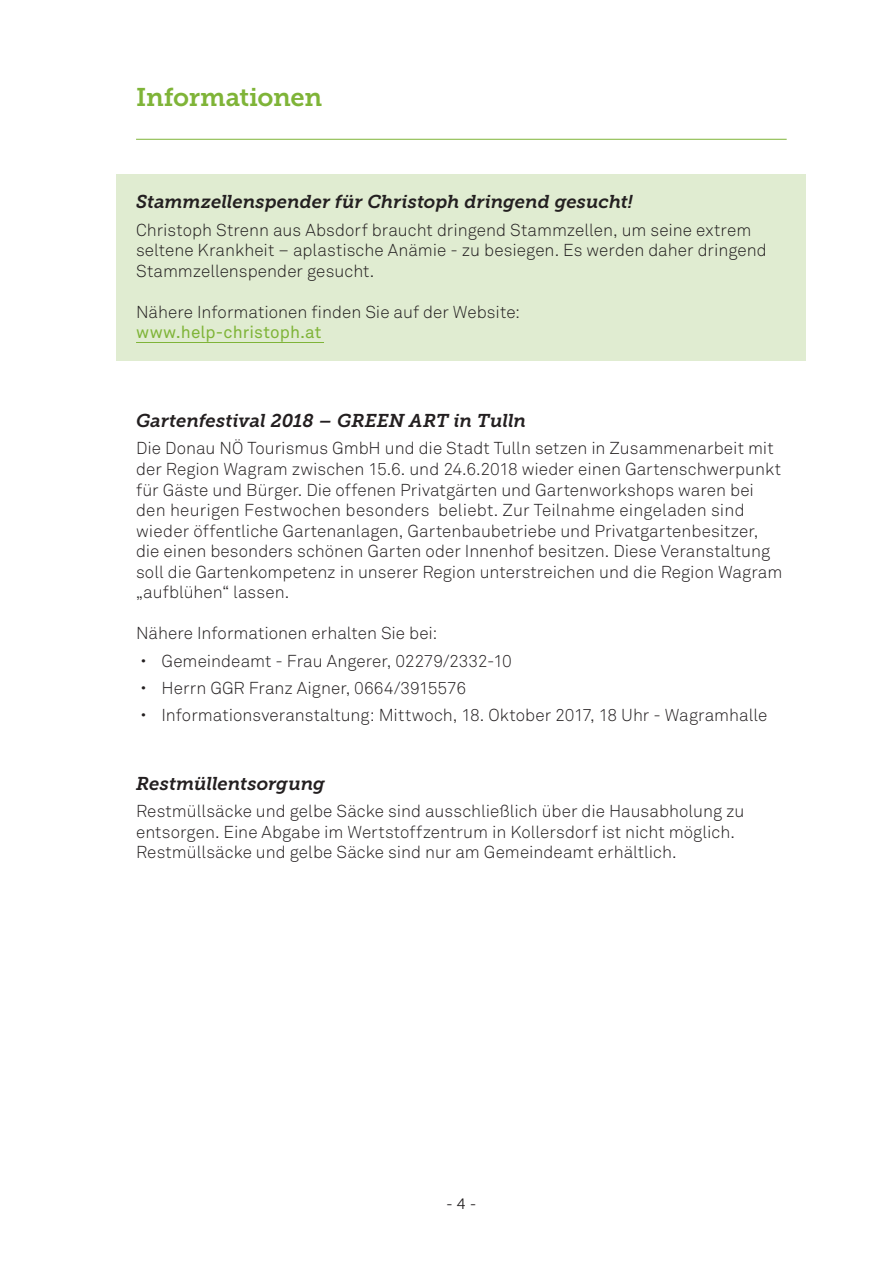
<style>
.page{position:relative;width:893px;height:1263px;background:#fff}
.page>*{position:absolute;margin:0;border:0;box-sizing:border-box;transform-origin:0 0}
.t1{font:25.5px "Museo Slab 700";letter-spacing:-.015em;color:#7fb438}
.t2{font:italic 18.45px "Museo Slab 700";color:#231f20}
.t3{font:300 17.1px/20.5px "Akkurat";color:#231f20}
.t4{font:17.1px "Akkurat";letter-spacing:.005em;color:#7fb438}
.t5{font:15px "Museo Slab 300";color:#231f20}
</style>
<div class="page">
<div style="left:117px;top:174px;width:689px;height:187px;background:#e0ecd1"></div>
<hr style="left:136px;top:139px;width:651px;height:1px;background:#7fb438">
<hr style="left:136px;top:342px;width:188px;height:1px;background:#7fb438">
<h1 class="t1" style="left:136px;top:82px;width:188px">Informationen</h1>
<p class="t2" style="left:136px;top:191px;width:498px">Stammzellenspender für Christoph dringend gesucht!</p>
<p class="t3" style="left:136px;top:219px;width:632px">Christoph Strenn aus Absdorf braucht dringend Stammzellen, um seine extrem seltene Krankheit – aplastische Anämie - zu besiegen. Es werden daher dringend<br>Stammzellenspender gesucht.</p>
<p class="t3" style="left:136px;top:301px;width:385px">Nähere Informationen finden Sie auf der Website:</p>
<p class="t4" style="left:136px;top:321px;width:187px">www.help-christoph.at</p>
<p class="t2" style="left:136px;top:410px;width:391px">Gartenfestival 2018 – GREEN ART in Tulln</p>
<p class="t3" style="left:136px;top:438px;width:648px">Die Donau NÖ Tourismus GmbH und die Stadt Tulln setzen in Zusammenarbeit mit der Region Wagram zwischen 15.6. und 24.6.2018 wieder einen Gartenschwerpunkt für Gäste und Bürger. Die offenen Privatgärten und Gartenworkshops waren bei den heurigen Festwochen besonders beliebt. Zur Teilnahme eingeladen sind wieder öffentliche Gartenanlagen, Gartenbaubetriebe und Privatgartenbesitzer, die einen besonders schönen Garten oder Innenhof besitzen. Diese Veranstaltung soll die Gartenkompetenz in unserer Region unterstreichen und die Region Wagram „aufblühen“ lassen.</p>
<p class="t3" style="left:162px;top:619px;width:607px;line-height:27.3px;text-indent:-26px">Nähere Informationen erhalten Sie bei:<br>Gemeindeamt - Frau Angerer, 02279/2332-10<br>Herrn GGR Franz Aigner, 0664/3915576<br>Informationsveranstaltung: Mittwoch, 18. Oktober 2017, 18 Uhr - Wagramhalle</p>
<p class="t2" style="left:136px;top:773px;width:190px">Restmüllentsorgung</p>
<p class="t3" style="left:136px;top:800px;width:610px">Restmüllsäcke und gelbe Säcke sind ausschließlich über die Hausabholung zu entsorgen. Eine Abgabe im Wertstoffzentrum in Kollersdorf ist nicht möglich.<br>Restmüllsäcke und gelbe Säcke sind nur am Gemeindeamt erhältlich.</p>
<p class="t5" style="left:446px;top:1195px;width:33px">- 4 -</p>
</div>
